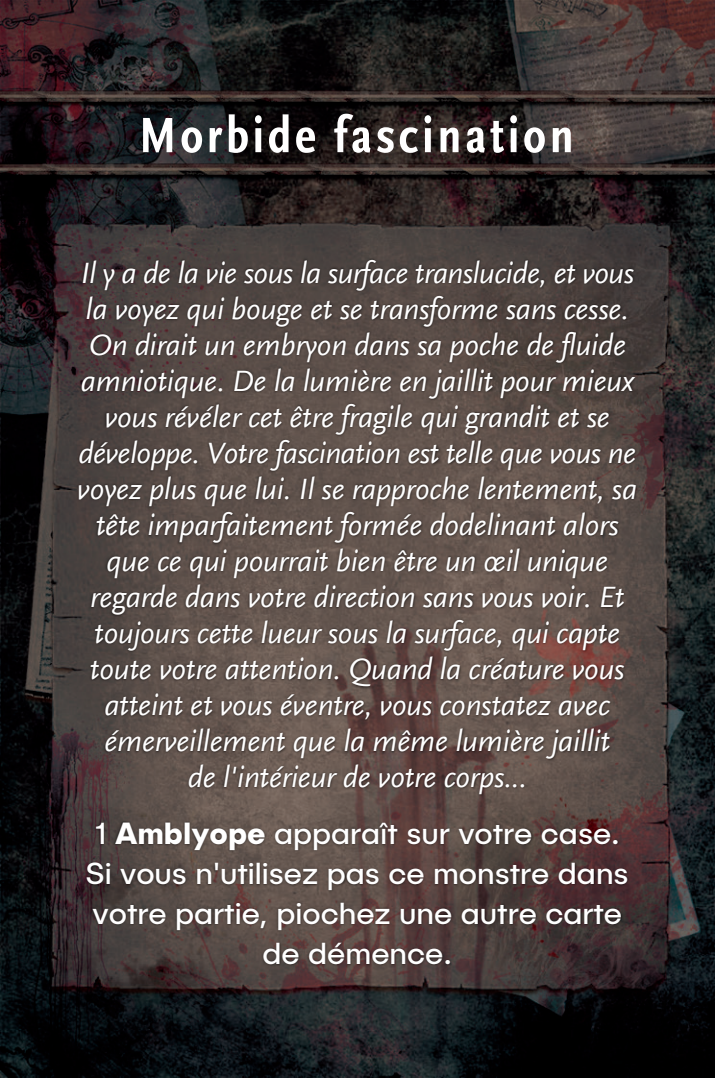
<style>
.page{position:relative;width:715px;height:1078px;background:#fff}
.page>*{position:absolute;margin:0;border:0;box-sizing:border-box;transform-origin:0 0}
.t1{font:700 condensed 52px "Scala Sans Offc Pro";letter-spacing:.075em;color:#fff}
.t2{font:italic 30.8px/36px "Scala Sans Offc Pro";letter-spacing:-.01em;color:#fff;text-align:center}
.t3{font:30.8px/40px "Publica Sans";color:#fff;text-align:center}
.s1{font-weight:700}
</style>
<div class="page">
<img style="left:0;top:0;width:714px;height:1077px">
<img style="left:73px;top:254px;width:568px;height:721px">
<h1 class="t1" style="left:139px;top:105px;width:436px">Morbide fascination</h1>
<p class="t2" style="left:77px;top:254px;width:561px">Il y a de la vie sous la surface translucide, et vous la voyez qui bouge et se transforme sans cesse.<br>On dirait un embryon dans sa poche de fluide amniotique. De la lumière en jaillit pour mieux vous révéler cet être fragile qui grandit et se développe. Votre fascination est telle que vous ne voyez plus que lui. Il se rapproche lentement, sa tête imparfaitement formée dodelinant alors que ce qui pourrait bien être un œil unique regarde dans votre direction sans vous voir. Et toujours cette lueur sous la surface, qui capte toute votre attention. Quand la créature vous atteint et vous éventre, vous constatez avec émerveillement que la même lumière jaillit<br>de l'intérieur de votre corps...</p>
<p class="t3" style="left:86px;top:811px;width:544px">1 <span class="s1">Amblyope</span> apparaît sur votre case.<br>Si vous n'utilisez pas ce monstre dans votre partie, piochez une autre carte de démence.</p>
</div>
